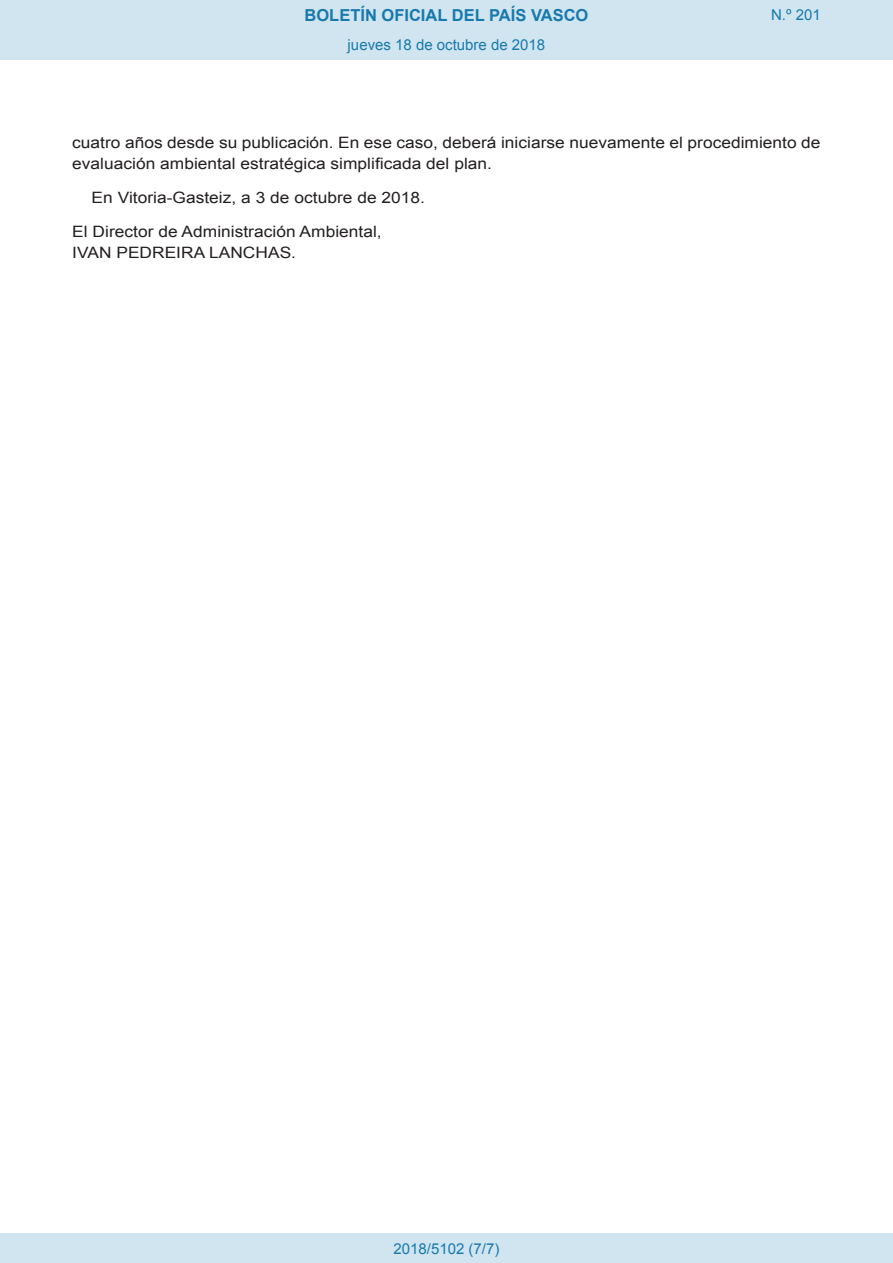
<style>
.page{position:relative;width:893px;height:1263px;background:#fff}
.page>*{position:absolute;margin:0;border:0;box-sizing:border-box;transform-origin:0 0}
.t1{font:700 16.5px "Arial";color:#1879ad}
.BOPVDetalle{font:15.6px/21px "Arial";color:#231f20;scale:1.11 1}
.BOPVFirmaLugFec{font:15.6px "Arial";color:#231f20;scale:1.11 1}
.BOPVFirmaPuesto{font:15.6px "Arial";color:#231f20;scale:1.11 1}
.BOPVFirmaNombre{font:15.6px "Arial";color:#231f20;scale:1.11 1}
.Paginacion_Centro{font:15px "Arial";color:#1879ad}
</style>
<div class="page">
<div style="left:0;top:0;width:893px;height:60px;background:#d0e5f0"></div>
<div style="left:0;top:1233px;width:893px;height:30px;background:#d0e5f0"></div>
<p class="t1" style="left:305px;top:4px;width:285px">BOLETÍN OFICIAL DEL PAÍS VASCO</p>
<p class="Paginacion_Centro" style="left:348px;top:35px;width:199px">jueves 18 de octubre de 2018</p>
<p class="Paginacion_Centro" style="left:771px;top:5px;width:51px">N.º 201</p>
<p class="BOPVDetalle" style="left:72px;top:132px;width:676px">cuatro años desde su publicación. En ese caso, deberá iniciarse nuevamente el procedimiento de evaluación ambiental estratégica simplificada del plan.</p>
<p class="BOPVFirmaLugFec" style="left:92px;top:187px;width:302px">En Vitoria-Gasteiz, a 3 de octubre de 2018.</p>
<p class="BOPVFirmaPuesto" style="left:72px;top:221px;width:280px">El Director de Administración Ambiental,</p>
<p class="BOPVFirmaNombre" style="left:72px;top:242px;width:203px">IVAN PEDREIRA LANCHAS.</p>
<p class="Paginacion_Centro" style="left:393px;top:1238px;width:107px">2018/5102 (7/7)</p>
</div>
